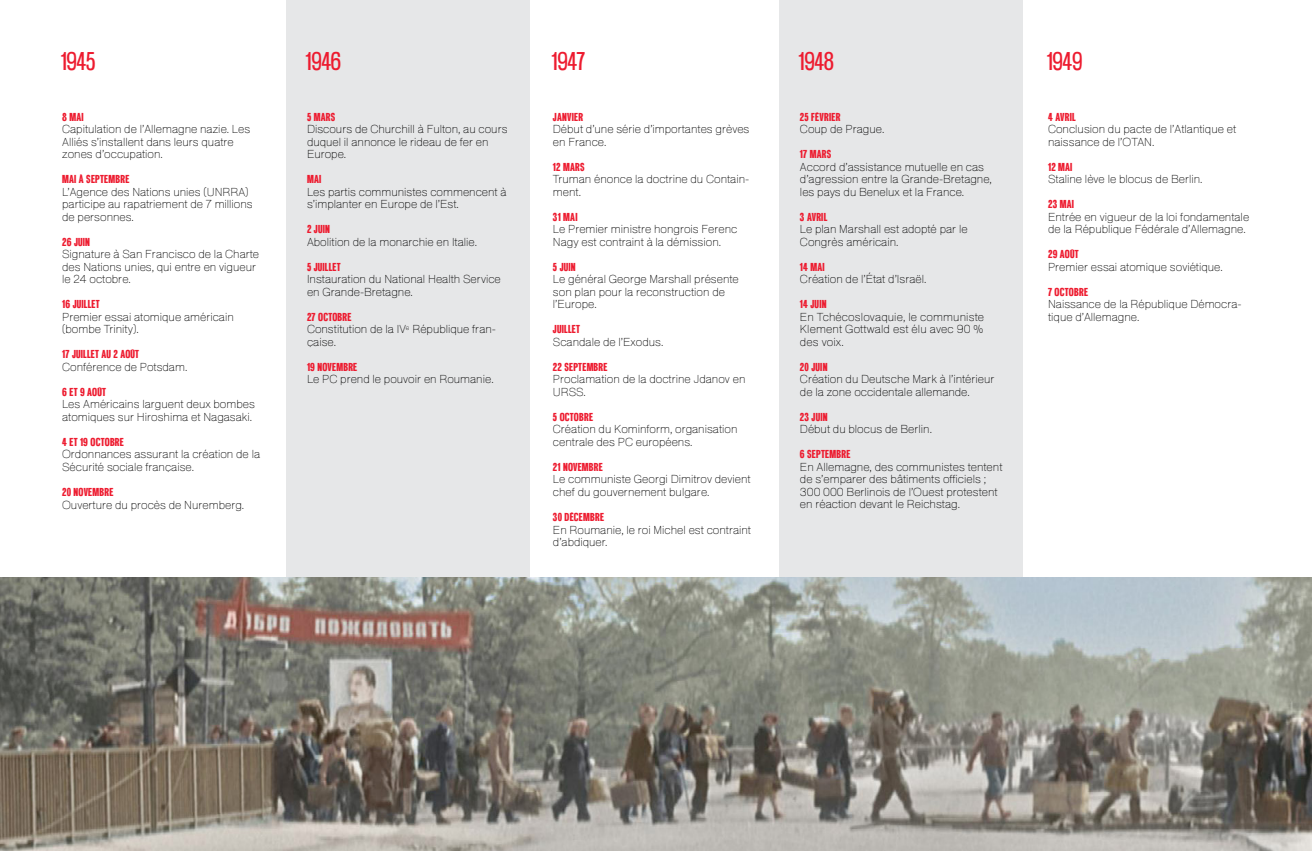
<style>
.page{position:relative;width:1312px;height:851px;background:#fff}
.page>*{position:absolute;margin:0;border:0;box-sizing:border-box;transform-origin:0 0}
.t1{font:25px "FTV Etroit";color:#ed1b2f}
.t2{font:100 11.25px/12.5px "FTV Heldustry";color:#000}
.t3{font:600 11.25px "FTV Etroit";letter-spacing:.02em;color:#ed1b2f}
</style>
<div class="page">
<div style="left:286px;top:0;width:243px;height:578px;background:#e6e7e8"></div>
<div style="left:779px;top:0;width:243px;height:578px;background:#e6e7e8"></div>
<img style="left:0;top:578px;width:1311px;height:272px">
<h1 class="t1" style="left:61px;top:50px;width:36px">1945</h1>
<h1 class="t1" style="left:306px;top:50px;width:37px">1946</h1>
<h1 class="t1" style="left:551px;top:50px;width:35px">1947</h1>
<h1 class="t1" style="left:798px;top:50px;width:37px">1948</h1>
<h1 class="t1" style="left:1046px;top:50px;width:37px">1949</h1>
<p class="t3" style="left:62px;top:111px;width:23px">8 MAI</p>
<p class="t2" style="left:62px;top:123px;width:189px">Capitulation de l’Allemagne nazie. Les<br>Alliés s’installent dans leurs quatre zones d’occupation.</p>
<p class="t3" style="left:62px;top:174px;width:69px">MAI À SEPTEMBRE</p>
<p class="t2" style="left:62px;top:185px;width:192px">L’Agence des Nations unies (UNRRA) participe au rapatriement de 7 millions de personnes.</p>
<p class="t3" style="left:62px;top:236px;width:29px">26 JUIN</p>
<p class="t2" style="left:62px;top:248px;width:198px">Signature à San Francisco de la Charte des Nations unies, qui entre en vigueur le 24 octobre.</p>
<p class="t3" style="left:62px;top:299px;width:39px">16 JUILLET</p>
<p class="t2" style="left:62px;top:310px;width:173px">Premier essai atomique américain (bombe Trinity).</p>
<p class="t3" style="left:62px;top:349px;width:78px">17 JUILLET AU 2 AOÛT</p>
<p class="t2" style="left:62px;top:360px;width:126px">Conférence de Potsdam.</p>
<p class="t3" style="left:62px;top:386px;width:45px">6 ET 9 AOÛT</p>
<p class="t2" style="left:62px;top:398px;width:194px">Les Américains larguent deux bombes atomiques sur Hiroshima et Nagasaki.</p>
<p class="t3" style="left:62px;top:436px;width:63px">4 ET 19 OCTOBRE</p>
<p class="t2" style="left:62px;top:448px;width:199px">Ordonnances assurant la création de la<br>Sécurité sociale française.</p>
<p class="t3" style="left:62px;top:486px;width:53px">20 NOVEMBRE</p>
<p class="t2" style="left:62px;top:498px;width:183px">Ouverture du procès de Nuremberg.</p>
<p class="t3" style="left:307px;top:111px;width:30px">5 MARS</p>
<p class="t2" style="left:307px;top:123px;width:202px">Discours de Churchill à Fulton, au cours duquel il annonce le rideau de fer en<br>Europe.</p>
<p class="t3" style="left:307px;top:174px;width:16px">MA I</p>
<p class="t2" style="left:307px;top:185px;width:201px">Les partis communistes commencent à s’implanter en Europe de l’Est.</p>
<p class="t3" style="left:307px;top:224px;width:24px">2 JUIN</p>
<p class="t2" style="left:307px;top:235px;width:171px">Abolition de la monarchie en Italie.</p>
<p class="t3" style="left:307px;top:261px;width:35px">5 JUILLET</p>
<p class="t2" style="left:307px;top:273px;width:195px">Instauration du National Health Service en Grande-Bretagne.</p>
<p class="t3" style="left:307px;top:311px;width:46px">27 OCTOBRE</p>
<p class="t2" style="left:307px;top:323px;width:190px">Constitution de la IV<sup>e</sup> République fran&shy;çaise.</p>
<p class="t3" style="left:307px;top:361px;width:52px">19 NOVEMBRE</p>
<p class="t2" style="left:307px;top:373px;width:188px">Le PC prend le pouvoir en Roumanie.</p>
<p class="t3" style="left:553px;top:111px;width:32px">JANVIER</p>
<p class="t2" style="left:553px;top:123px;width:198px">Début d’une série d’importantes grèves en France.</p>
<p class="t3" style="left:553px;top:161px;width:33px">12 MARS</p>
<p class="t2" style="left:553px;top:173px;width:198px">Truman énonce la doctrine du Contain&shy;ment.</p>
<p class="t3" style="left:553px;top:211px;width:26px">31 MAI</p>
<p class="t2" style="left:553px;top:223px;width:186px">Le Premier ministre hongrois Ferenc<br>Nagy est contraint à la démission.</p>
<p class="t3" style="left:553px;top:261px;width:24px">5 JUIN</p>
<p class="t2" style="left:553px;top:273px;width:187px">Le général George Marshall présente son plan pour la reconstruction de l’Europe.</p>
<p class="t3" style="left:553px;top:324px;width:28px">JUILLET</p>
<p class="t2" style="left:553px;top:335px;width:112px">Scandale de l’Exodus.</p>
<p class="t3" style="left:553px;top:361px;width:56px">22 SEPTEMBRE</p>
<p class="t2" style="left:553px;top:373px;width:194px">Proclamation de la doctrine Jdanov en<br>URSS.</p>
<p class="t3" style="left:553px;top:411px;width:42px">5 OCTOBRE</p>
<p class="t2" style="left:553px;top:423px;width:186px">Création du Kominform, organisation centrale des PC européens.</p>
<p class="t3" style="left:553px;top:461px;width:51px">21 NOVEMBRE</p>
<p class="t2" style="left:553px;top:473px;width:199px">Le communiste Georgi Dimitrov devient chef du gouvernement bulgare.</p>
<p class="t3" style="left:553px;top:511px;width:53px">30 DÉCEMBRE</p>
<p class="t2" style="left:553px;top:523px;width:199px">En Roumanie, le roi Michel est contraint d’abdiquer.</p>
<p class="t3" style="left:799px;top:111px;width:42px">25 FÉVRIER</p>
<p class="t2" style="left:799px;top:123px;width:86px">Coup de Prague.</p>
<p class="t3" style="left:799px;top:149px;width:33px">17 MARS</p>
<p class="t2" style="left:799px;top:160px;width:193px">Accord d’assistance mutuelle en cas d’agression entre la Grande-Bretagne, les pays du Benelux et la France.</p>
<p class="t3" style="left:799px;top:211px;width:29px">3 AVRIL</p>
<p class="t2" style="left:799px;top:223px;width:169px">Le plan Marshall est adopté par le<br>Congrès américain.</p>
<p class="t3" style="left:799px;top:261px;width:26px">14 MAI</p>
<p class="t2" style="left:799px;top:273px;width:128px">Création de l’État d’Israël.</p>
<p class="t3" style="left:799px;top:299px;width:28px">14 JUIN</p>
<p class="t2" style="left:799px;top:310px;width:186px;text-align:justify">En Tchécoslovaquie, le communiste Klement Gottwald est élu avec 90 % des voix.</p>
<p class="t3" style="left:799px;top:361px;width:29px">20 JUIN</p>
<p class="t2" style="left:799px;top:373px;width:196px">Création du Deutsche Mark à l’intérieur de la zone occidentale allemande.</p>
<p class="t3" style="left:799px;top:411px;width:29px">23 JUIN</p>
<p class="t2" style="left:799px;top:423px;width:133px">Début du blocus de Berlin.</p>
<p class="t3" style="left:799px;top:449px;width:52px">6 SEPTEMBRE</p>
<p class="t2" style="left:799px;top:460px;width:204px">En Allemagne, des communistes tentent de s’emparer des bâtiments officiels ; 300 000 Berlinois de l’Ouest protestent en réaction devant le Reichstag.</p>
<p class="t3" style="left:1047px;top:111px;width:29px">4 AVRIL</p>
<p class="t2" style="left:1047px;top:123px;width:189px">Conclusion du pacte de l’Atlantique et naissance de l’OTAN.</p>
<p class="t3" style="left:1047px;top:161px;width:26px">12 MAI</p>
<p class="t2" style="left:1047px;top:173px;width:156px">Staline lève le blocus de Berlin.</p>
<p class="t3" style="left:1047px;top:199px;width:27px">23 MAI</p>
<p class="t2" style="left:1047px;top:210px;width:203px">Entrée en vigueur de la loi fondamentale de la République Fédérale d’Allemagne.</p>
<p class="t3" style="left:1047px;top:249px;width:32px">29 AOÛT</p>
<p class="t2" style="left:1047px;top:260px;width:176px">Premier essai atomique soviétique.</p>
<p class="t3" style="left:1047px;top:286px;width:41px">7 OCTOBRE</p>
<p class="t2" style="left:1047px;top:298px;width:195px">Naissance de la République Démocra&shy;tique d’Allemagne.</p>
</div>
